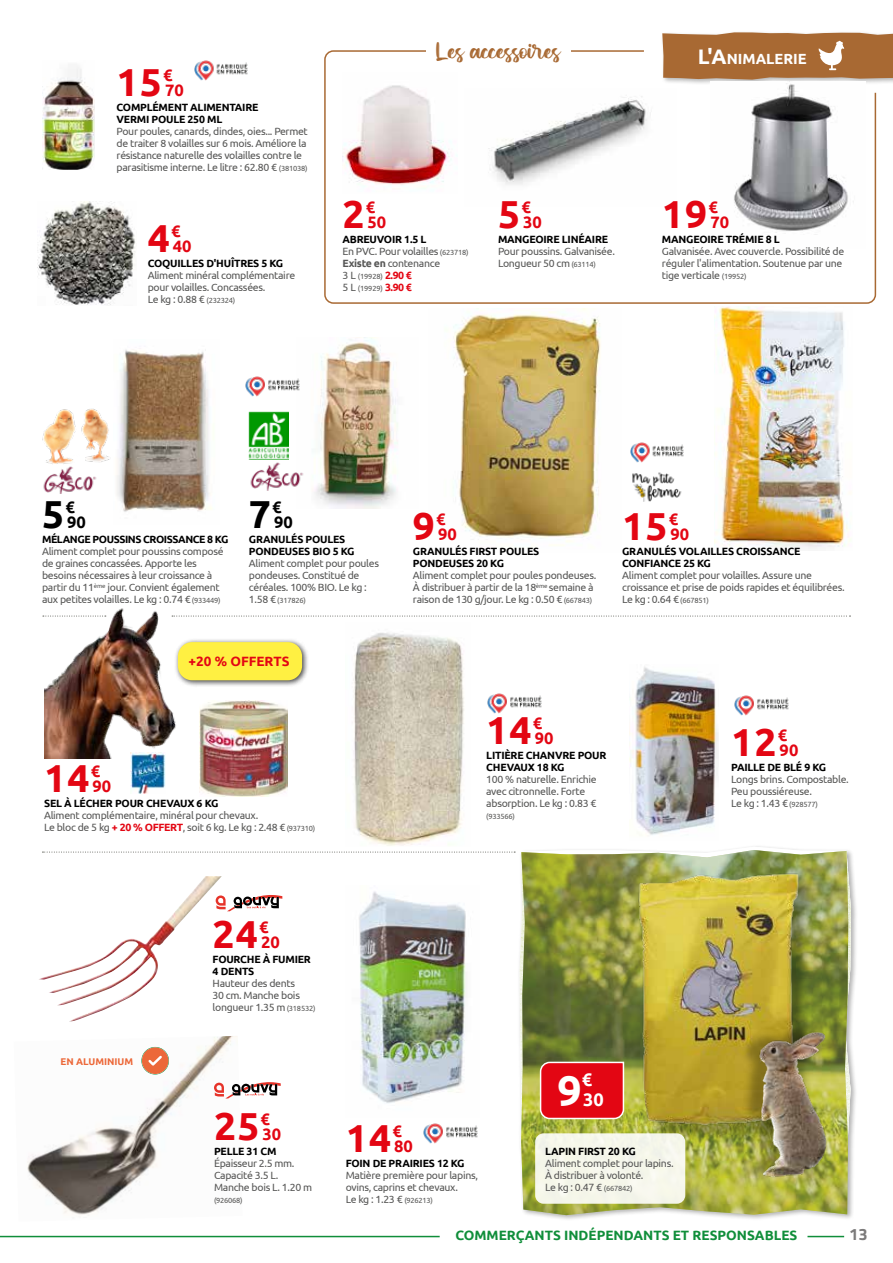
<style>
.page{position:relative;width:893px;height:1263px;background:#fff}
.page>*{position:absolute;margin:0;border:0;box-sizing:border-box;transform-origin:0 0}
.t1{font:700 42.9px "Ubuntu";color:#fff}
.t2{font:700 39px "Ubuntu";letter-spacing:.03em;color:#e30613}
.t3{font:700 39px "Ubuntu";color:#000}
.t4{font:25.5px "Shakies";color:#a86933}
.t5{font:700 18.15px/19.8px "Ubuntu";color:#fff}
.t6{font:700 16.5px/14.9px "Ubuntu";color:#e30613}
.t7{font:700 16.5px/14.9px "Ubuntu";color:#000}
.t8{font:700 16.5px "Titillium Web";color:#7c7b7b}
.t9{font:700 14.7px "Ubuntu";color:#fff}
.t10{font:700 13.5px "Ubuntu";color:#108e3a}
.t11{font:700 13.5px "Ubuntu";color:#e30613}
.t12{font:10.5px/12px "Ubuntu";letter-spacing:-.03em;color:#575756}
.t13{font:700 10.5px/12px "Ubuntu";letter-spacing:-.02em;color:#000}
.t14{font:700 10.5px "Ubuntu";letter-spacing:-.04em;color:#000}
.t15{font:700 9.75px "Ubuntu";color:#ec6839}
.t16{font:7.5px/12px "Ubuntu";letter-spacing:-.03em;color:#575756}
.s1{font-size:7.5px}
.s2{font-weight:700;color:#000}
.s3{font-weight:700}
.s4{font-size:10.5px}
.s5{font-weight:700;font-size:10.5px;color:#e30613}
.s6{font-size:21px}
.s7{font-weight:700;color:#e30613}
</style>
<div class="page">
<hr style="left:0;top:1236px;width:440px;height:1px;background:#108e3a">
<hr style="left:807px;top:1236px;width:37px;height:1px;background:#108e3a">
<div style="left:660px;top:30px;width:233px;height:56px;background:#000;opacity:.3"></div>
<svg style="left:662px;top:32px;width:231px;height:48px;background:#af7645"></svg>
<div style="left:517px;top:844px;width:341px;height:378px;background:#000;opacity:.3"></div>
<img style="left:521px;top:850px;width:327px;height:365px">
<img style="left:38px;top:202px;width:97px;height:103px">
<img style="left:314px;top:338px;width:84px;height:170px">
<img style="left:39px;top:876px;width:183px;height:146px">
<img style="left:42px;top:67px;width:52px;height:102px">
<div style="left:643px;top:878px;width:175px;height:266px;background:#000;opacity:.3"></div>
<img style="left:634px;top:866px;width:178px;height:266px">
<img style="left:453px;top:309px;width:148px;height:237px">
<img style="left:27px;top:1036px;width:210px;height:180px">
<img style="left:359px;top:891px;width:107px;height:212px">
<img style="left:630px;top:666px;width:88px;height:169px">
<img style="left:117px;top:350px;width:95px;height:162px">
<img style="left:353px;top:632px;width:111px;height:214px">
<img style="left:200px;top:700px;width:87px;height:96px">
<img style="left:739px;top:1019px;width:112px;height:164px">
<img style="left:44px;top:608px;width:153px;height:150px">
<img style="left:194px;top:60px;width:54px;height:21px">
<svg style="left:172px;top:616px;width:678px;height:1px"></svg>
<div style="left:174px;top:638px;width:135px;height:49px;background:#000;opacity:.75"></div>
<div style="left:178px;top:642px;width:124px;height:38px;background:#fff042;border-radius:14px"></div>
<img style="left:487px;top:693px;width:55px;height:21px">
<img style="left:734px;top:695px;width:55px;height:21px">
<svg style="left:42px;top:852px;width:473px;height:1px"></svg>
<svg style="left:216px;top:895px;width:66px;height:16px"></svg>
<svg style="left:214px;top:1082px;width:67px;height:16px"></svg>
<img style="left:423px;top:1123px;width:55px;height:21px">
<svg style="left:539px;top:1061px;width:86px;height:59px;background:#e02227"></svg>
<svg style="left:324px;top:50px;width:553px;height:254px"></svg>
<div style="left:426px;top:41px;width:144px;height:19px;background:#fff"></div>
<img style="left:43px;top:466px;width:54px;height:28px">
<img style="left:248px;top:450px;width:56px;height:40px">
<img style="left:632px;top:472px;width:50px;height:30px">
<img style="left:715px;top:306px;width:136px;height:243px">
<img style="left:249px;top:411px;width:40px;height:48px">
<img style="left:245px;top:376px;width:55px;height:21px">
<img style="left:630px;top:442px;width:54px;height:21px">
<img style="left:42px;top:407px;width:80px;height:57px">
<img style="left:130px;top:752px;width:36px;height:41px">
<svg style="left:43px;top:616px;width:63px;height:1px"></svg>
<div style="left:142px;top:1047px;width:27px;height:27px;border:1px solid #009749;border-radius:50%"></div>
<div style="left:142px;top:1047px;width:26px;height:27px;background:#ec6839;border-radius:50%"></div>
<svg style="left:148px;top:1055px;width:14px;height:11px"></svg>
<div style="left:535px;top:1133px;width:150px;height:71px;background:#f6f7ea;border-radius:9px"></div>
<h2 class="t2" style="left:117px;top:59px;width:47px">15</h2>
<h3 class="t6" style="left:163px;top:68px;width:22px">€<br>70</h3>
<p class="t13" style="left:117px;top:101px;width:143px">COMPLÉMENT ALIMENTAIRE<br>VERMI POULE 250 ML</p>
<p class="t12" style="left:117px;top:125px;width:193px">Pour poules, canards, dindes, oies... Permet de traiter 8 volailles sur 6 mois. Améliore la résistance naturelle des volailles contre le parasitisme interne. Le litre : 62.80 € <span class="s1">(381038)</span></p>
<h2 class="t2" style="left:148px;top:215px;width:24px">4</h2>
<h3 class="t6" style="left:171px;top:224px;width:22px">€<br>40</h3>
<p class="t13" style="left:148px;top:257px;width:137px">COQUILLES D'HUÎTRES 5 KG</p>
<p class="t12" style="left:148px;top:269px;width:149px">Aliment minéral complémentaire pour volailles. Concassées.<br>Le kg : 0.88 € <span class="s1">(232324)</span></p>
<h3 class="t4" style="left:436px;top:40px;width:126px">Les accessoires</h3>
<h2 class="t2" style="left:342px;top:191px;width:24px">2</h2>
<h3 class="t6" style="left:366px;top:200px;width:22px">€<br>50</h3>
<p class="t12" style="left:342px;top:233px;width:128px"><span class="s2">ABREUVOIR 1.5 L<br></span>En PVC. Pour volailles <span class="s1">(623718)<br></span><span class="s3">Existe en</span> contenance</p>
<p class="t16" style="left:342px;top:270px;width:71px"><span class="s4">3 L</span> (19928) <span class="s5">2.90 €<br></span><span class="s4">5 L</span> (19929) <span class="s5">3.90 €</span></p>
<h2 class="t2" style="left:498px;top:191px;width:24px">5</h2>
<h3 class="t6" style="left:521px;top:200px;width:22px">€<br>30</h3>
<p class="t13" style="left:498px;top:233px;width:112px">MANGEOIRE LINÉAIRE</p>
<p class="t12" style="left:498px;top:245px;width:118px">Pour poussins. Galvanisée.<br>Longueur 50 cm <span class="s1">(63114)</span></p>
<h3 class="t9" style="left:698px;top:49px;width:111px"><span class="s6">L'A</span>NIMALERIE</h3>
<h2 class="t2" style="left:662px;top:191px;width:47px">19</h2>
<h3 class="t6" style="left:709px;top:200px;width:22px">€<br>70</h3>
<p class="t13" style="left:662px;top:233px;width:119px">MANGEOIRE TRÉMIE 8 L</p>
<p class="t12" style="left:662px;top:245px;width:184px">Galvanisée. Avec couvercle. Possibilité de réguler l'alimentation. Soutenue par une tige verticale <span class="s1">(19952)</span></p>
<h2 class="t3" style="left:42px;top:491px;width:24px">5</h2>
<h3 class="t7" style="left:65px;top:500px;width:22px">€<br>90</h3>
<p class="t14" style="left:42px;top:533px;width:188px">MÉLANGE POUSSINS CROISSANCE 8 KG</p>
<p class="t12" style="left:42px;top:545px;width:183px">Aliment complet pour poussins composé de graines concassées. Apporte les besoins nécessaires à leur croissance à partir du 11<sup>ème</sup> jour. Convient également aux petites volailles. Le kg : 0.74 € <span class="s1">(933449)</span></p>
<h2 class="t3" style="left:249px;top:491px;width:24px">7</h2>
<h3 class="t7" style="left:272px;top:500px;width:22px">€<br>90</h3>
<p class="t13" style="left:249px;top:533px;width:107px">GRANULÉS POULES<br>PONDEUSES BIO 5 KG</p>
<p class="t12" style="left:249px;top:557px;width:132px">Aliment complet pour poules pondeuses. Constitué de céréales. 100% BIO. Le kg :</p>
<p class="t16" style="left:249px;top:594px;width:58px"><span class="s4">1.58 €</span> (317826)</p>
<p class="t11" style="left:189px;top:653px;width:102px">+20 % OFFERTS</p>
<h2 class="t2" style="left:44px;top:755px;width:47px">14</h2>
<h3 class="t6" style="left:91px;top:764px;width:22px">€<br>90</h3>
<p class="t13" style="left:44px;top:797px;width:176px">SEL À LÉCHER POUR CHEVAUX 6 KG</p>
<p class="t12" style="left:44px;top:809px;width:273px">Aliment complémentaire, minéral pour chevaux.<br>Le bloc de 5 kg <span class="s7">+ 20 % OFFERT</span>, soit 6 kg. Le kg : 2.48 € <span class="s1">(937310)</span></p>
<h2 class="t2" style="left:413px;top:503px;width:24px">9</h2>
<h3 class="t6" style="left:436px;top:512px;width:22px">€<br>90</h3>
<p class="t13" style="left:413px;top:545px;width:128px">GRANULÉS FIRST POULES<br>PONDEUSES 20 KG</p>
<p class="t12" style="left:413px;top:569px;width:185px">Aliment complet pour poules pondeuses.<br>À distribuer à partir de la 18<sup>ème</sup> semaine à raison de 130 g/jour. Le kg : 0.50 € <span class="s1">(667843)</span></p>
<h2 class="t2" style="left:622px;top:503px;width:47px">15</h2>
<h3 class="t6" style="left:669px;top:512px;width:22px">€<br>90</h3>
<p class="t13" style="left:622px;top:545px;width:180px">GRANULÉS VOLAILLES CROISSANCE<br>CONFIANCE 25 KG</p>
<p class="t12" style="left:622px;top:569px;width:224px">Aliment complet pour volailles. Assure une croissance et prise de poids rapides et équilibrées.<br>Le kg : 0.64 € <span class="s1">(667851)</span></p>
<h2 class="t2" style="left:486px;top:707px;width:47px">14</h2>
<h3 class="t6" style="left:533px;top:716px;width:22px">€<br>90</h3>
<p class="t13" style="left:486px;top:749px;width:122px">LITIÈRE CHANVRE POUR<br>CHEVAUX 18 KG</p>
<p class="t12" style="left:486px;top:773px;width:112px">100 % naturelle. Enrichie avec citronnelle. Forte absorption. Le kg : 0.83 €</p>
<p class="t16" style="left:486px;top:810px;width:30px">(933566)</p>
<h2 class="t2" style="left:731px;top:719px;width:47px">12</h2>
<h3 class="t6" style="left:778px;top:728px;width:22px">€<br>90</h3>
<p class="t13" style="left:731px;top:761px;width:97px">PAILLE DE BLÉ 9 KG</p>
<p class="t12" style="left:731px;top:773px;width:119px">Longs brins. Compostable.<br>Peu poussiéreuse.<br>Le kg : 1.43 € <span class="s1">(928577)</span></p>
<p class="t15" style="left:60px;top:1055px;width:74px">EN ALUMINIUM</p>
<h2 class="t2" style="left:213px;top:911px;width:47px">24</h2>
<h3 class="t6" style="left:259px;top:920px;width:22px">€<br>20</h3>
<p class="t13" style="left:213px;top:953px;width:100px">FOURCHE À FUMIER<br>4 DENTS</p>
<p class="t12" style="left:213px;top:977px;width:104px">Hauteur des dents<br>30 cm. Manche bois longueur 1.35 m <span class="s1">(318532)</span></p>
<h1 class="t1" style="left:557px;top:1064px;width:26px">9</h1>
<h3 class="t5" style="left:582px;top:1069px;width:23px">€<br>30</h3>
<h2 class="t2" style="left:214px;top:1103px;width:47px">25</h2>
<h3 class="t6" style="left:261px;top:1112px;width:22px">€<br>30</h3>
<p class="t13" style="left:214px;top:1145px;width:64px">PELLE 31 CM</p>
<p class="t12" style="left:214px;top:1157px;width:100px">Épaisseur 2.5 mm.<br>Capacité 3.5 L.<br>Manche bois L. 1.20 m</p>
<p class="t16" style="left:214px;top:1194px;width:30px">(926068)</p>
<h2 class="t2" style="left:346px;top:1115px;width:47px">14</h2>
<h3 class="t6" style="left:392px;top:1124px;width:22px">€<br>80</h3>
<p class="t13" style="left:346px;top:1157px;width:120px">FOIN DE PRAIRIES 12 KG</p>
<p class="t12" style="left:346px;top:1169px;width:134px">Matière première pour lapins, ovins, caprins et chevaux.<br>Le kg : 1.23 € <span class="s1">(926213)</span></p>
<p class="t13" style="left:545px;top:1145px;width:92px">LAPIN FIRST 20 KG</p>
<p class="t12" style="left:545px;top:1157px;width:130px">Aliment complet pour lapins.<br>À distribuer à volonté.<br>Le kg : 0.47 € <span class="s1">(667842)</span></p>
<p class="t10" style="left:455px;top:1227px;width:343px">COMMERÇANTS INDÉPENDANTS ET RESPONSABLES</p>
<h3 class="t8" style="left:849px;top:1222px;width:20px">13</h3>
</div>
